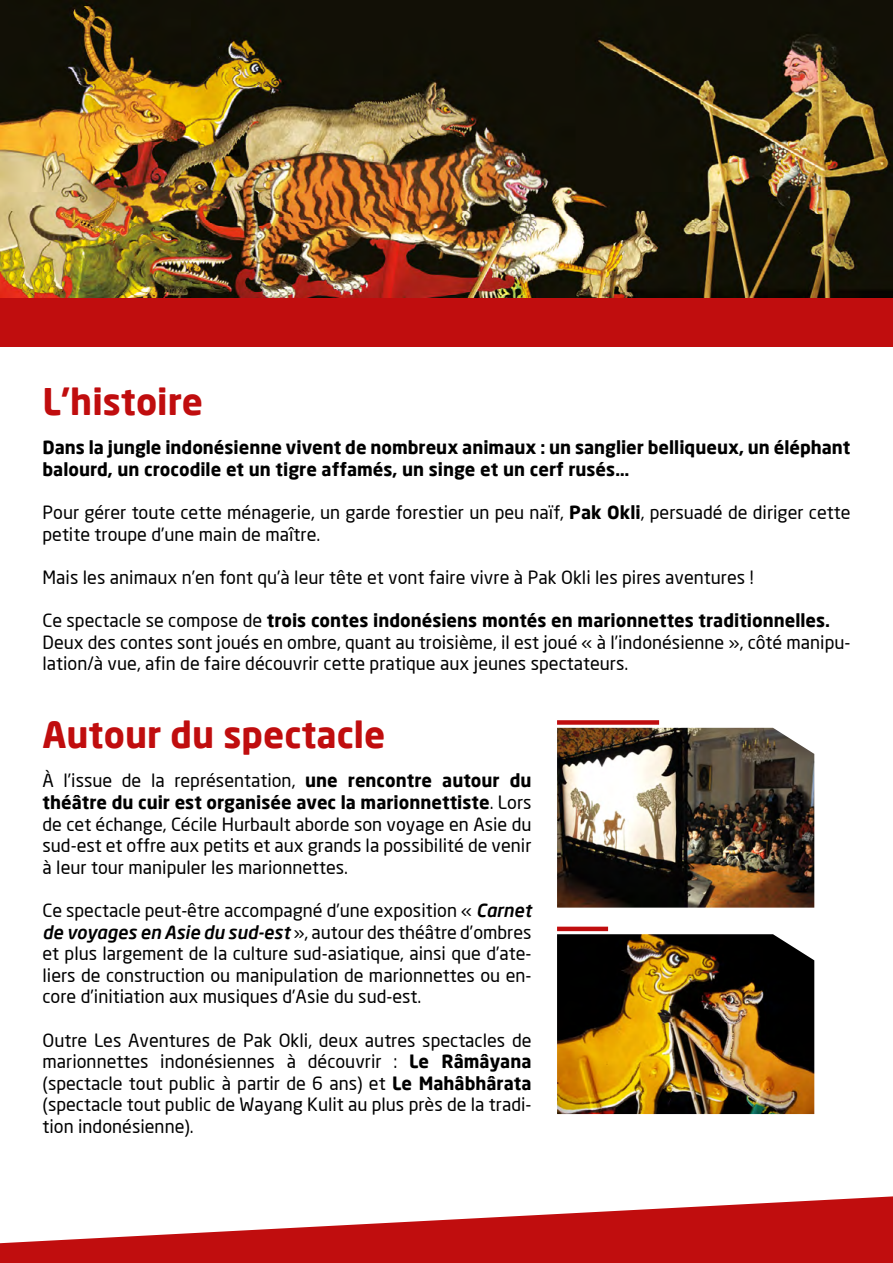
<style>
.page{position:relative;width:893px;height:1263px;background:#fff}
.page>*{position:absolute;margin:0;border:0;box-sizing:border-box;transform-origin:0 0}
.t1{font:700 36px "Neo Sans";color:#c00d0e}
.t2{font:18px/21.6px "Neo Sans";color:#000;text-align:justify}
.t3{font:700 18px/21.6px "Neo Sans";color:#000}
.s1{font-weight:700}
.s2{font-weight:500;font-style:italic}
</style>
<div class="page">
<div style="left:0;top:297px;width:893px;height:50px;background:#c00d0e"></div>
<svg style="left:0;top:1196px;width:893px;height:67px;fill:#c00d0e"></svg>
<img style="left:557px;top:728px;width:257px;height:180px">
<img style="left:557px;top:934px;width:257px;height:180px">
<div style="left:557px;top:720px;width:102px;height:5px;background:#c00d0e"></div>
<hr style="left:557px;top:927px;width:51px;height:4px;background:#c00d0e">
<img style="left:0;top:0;width:893px;height:298px">
<h1 class="t1" style="left:43px;top:378px;width:162px">L’histoire</h1>
<p class="t3" style="left:43px;top:436px;width:809px">Dans la jungle indonésienne vivent de nombreux animaux : un sanglier belliqueux, un éléphant balourd, un crocodile et un tigre affamés, un singe et un cerf rusés…</p>
<p class="t2" style="left:43px;top:501px;width:809px">Pour gérer toute cette ménagerie, un garde forestier un peu naïf, <span class="s1">Pak Okli</span>, persuadé de diriger cette petite troupe d’une main de maître.</p>
<p class="t2" style="left:43px;top:566px;width:712px">Mais les animaux n’en font qu’à leur tête et vont faire vivre à Pak Okli les pires aventures !</p>
<p class="t2" style="left:43px;top:609px;width:809px;text-align:left">Ce spectacle se compose de <span class="s1">trois contes indonésiens montés en marionnettes traditionnelles.<br></span>Deux des contes sont joués en ombre, quant au troisième, il est joué « à l’indonésienne », côté manipu&shy;lation/à vue, afin de faire découvrir cette pratique aux jeunes spectateurs.</p>
<h1 class="t1" style="left:43px;top:711px;width:344px">Autour du spectacle</h1>
<p class="t2" style="left:43px;top:770px;width:491px">À l’issue de la représentation, <span class="s1">une rencontre autour du théâtre du cuir est organisée avec la marionnettiste</span>. Lors de cet échange, Cécile Hurbault aborde son voyage en Asie du sud-est et offre aux petits et aux grands la possibilité de venir à leur tour manipuler les marionnettes.</p>
<p class="t2" style="left:43px;top:899px;width:491px">Ce spectacle peut-être accompagné d’une exposition « <span class="s2">Carnet de voyages en Asie du sud-est</span> », autour des théâtre d’ombres et plus largement de la culture sud-asiatique, ainsi que d’ate&shy;liers de construction ou manipulation de marionnettes ou en&shy;core d’initiation aux musiques d’Asie du sud-est.</p>
<p class="t2" style="left:43px;top:1029px;width:491px">Outre Les Aventures de Pak Okli, deux autres spectacles de marionnettes indonésiennes à découvrir : <span class="s1">Le Râmâyana </span>(spectacle tout public à partir de 6 ans) et <span class="s1">Le Mahâbhârata </span>(spectacle tout public de Wayang Kulit au plus près de la tradi&shy;tion indonésienne).</p>
</div>
